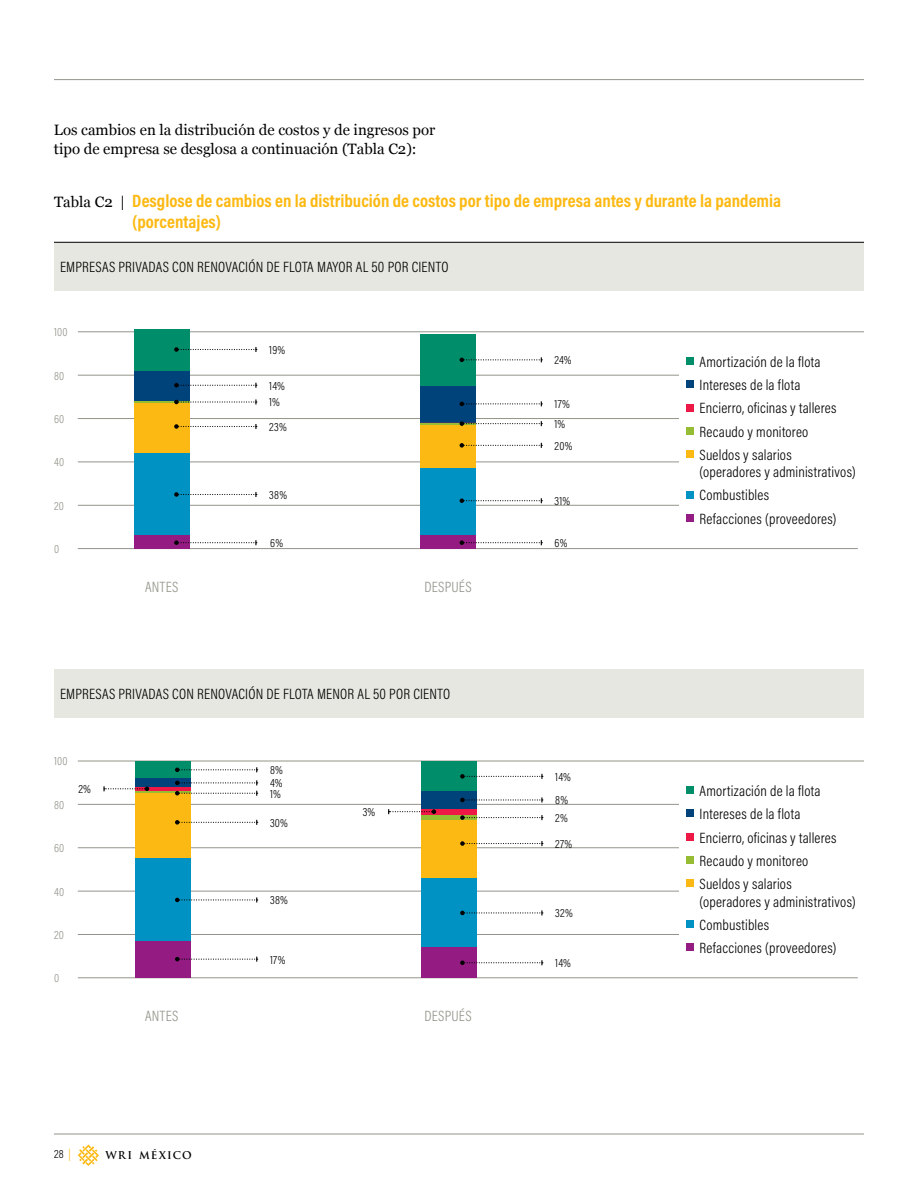
<style>
.page{position:relative;width:918px;height:1188px;background:#fff}
.page>*{position:absolute;margin:0;border:0;box-sizing:border-box;transform-origin:0 0}
.t1{font:700 18px/21px "Acumin Pro Cond";color:#fdb913}
.t2{font:300 15px/23.4px "Acumin Pro Cond";letter-spacing:.015em;color:#000}
.t3{font:15px/19.5px "Georgia";color:#000}
.t4{font:300 15px "Acumin Pro Cond";letter-spacing:.02em;color:#94948b}
.t5{font:300 12px/16.8px "Acumin Pro Cond";letter-spacing:.02em;color:#000}
.t6{font:300 12px "Acumin Pro Cond";letter-spacing:.025em;color:#94948b}
.t7{font:700 10.35px "Trajan Pro";letter-spacing:.1em;color:#000}
.s1{font-family:"Georgia";font-weight:400;font-size:15px;color:#000}
.s2{color:#fdb913}
.s3{font-size:10.5px}
</style>
<div class="page">
<hr style="left:54px;top:1134px;width:810px;height:1px;background:#94948b">
<hr style="left:54px;top:79px;width:810px;height:1px;background:#94948b">
<svg style="left:78px;top:1145px;width:21px;height:21px"></svg>
<hr style="left:78px;top:548px;width:780px;height:1px;background:#94948b">
<hr style="left:78px;top:505px;width:786px;height:1px;background:#94948b">
<hr style="left:78px;top:462px;width:786px;height:1px;background:#94948b">
<hr style="left:78px;top:418px;width:786px;height:1px;background:#94948b">
<hr style="left:78px;top:375px;width:786px;height:1px;background:#94948b">
<hr style="left:78px;top:332px;width:786px;height:1px;background:#94948b">
<div style="left:54px;top:242px;width:810px;height:49px;background:#e7e7e2"></div>
<div style="left:54px;top:669px;width:810px;height:49px;background:#e7e7e2"></div>
<hr style="left:54px;top:242px;width:810px;height:1px;background:#000">
<hr style="left:78px;top:978px;width:780px;height:1px;background:#94948b">
<hr style="left:78px;top:934px;width:786px;height:1px;background:#94948b">
<hr style="left:78px;top:891px;width:786px;height:1px;background:#94948b">
<hr style="left:78px;top:847px;width:786px;height:1px;background:#94948b">
<hr style="left:78px;top:804px;width:786px;height:1px;background:#94948b">
<hr style="left:78px;top:761px;width:786px;height:1px;background:#94948b">
<div style="left:135px;top:761px;width:55px;height:18px;background:#008d6a"></div>
<div style="left:135px;top:779px;width:55px;height:8px;background:#00427a"></div>
<div style="left:135px;top:787px;width:55px;height:5px;background:#ed1846"></div>
<hr style="left:135px;top:792px;width:55px;height:2px;background:#96bc33">
<div style="left:135px;top:794px;width:55px;height:65px;background:#fdb913"></div>
<div style="left:135px;top:859px;width:55px;height:82px;background:#0092c3"></div>
<div style="left:135px;top:941px;width:55px;height:37px;background:#941b82"></div>
<div style="left:421px;top:761px;width:55px;height:31px;background:#008d6a"></div>
<div style="left:421px;top:792px;width:55px;height:17px;background:#00427a"></div>
<div style="left:421px;top:809px;width:55px;height:6px;background:#ed1846"></div>
<div style="left:421px;top:815px;width:55px;height:5px;background:#96bc33"></div>
<div style="left:421px;top:820px;width:55px;height:58px;background:#fdb913"></div>
<div style="left:421px;top:878px;width:55px;height:70px;background:#0092c3"></div>
<div style="left:421px;top:948px;width:55px;height:30px;background:#941b82"></div>
<svg style="left:175px;top:767px;width:83px;height:5px"></svg>
<svg style="left:460px;top:774px;width:83px;height:5px"></svg>
<svg style="left:175px;top:780px;width:83px;height:5px"></svg>
<svg style="left:460px;top:797px;width:83px;height:5px"></svg>
<svg style="left:103px;top:786px;width:46px;height:5px"></svg>
<svg style="left:388px;top:809px;width:48px;height:5px"></svg>
<svg style="left:175px;top:820px;width:83px;height:5px"></svg>
<svg style="left:460px;top:841px;width:83px;height:5px"></svg>
<svg style="left:175px;top:791px;width:83px;height:5px"></svg>
<svg style="left:460px;top:815px;width:83px;height:5px"></svg>
<svg style="left:175px;top:897px;width:83px;height:5px"></svg>
<svg style="left:460px;top:910px;width:83px;height:5px"></svg>
<div style="left:134px;top:330px;width:55px;height:41px;background:#008d6a"></div>
<div style="left:134px;top:371px;width:55px;height:30px;background:#00427a"></div>
<hr style="left:134px;top:401px;width:55px;height:2px;background:#96bc33">
<div style="left:134px;top:403px;width:55px;height:50px;background:#fdb913"></div>
<div style="left:134px;top:453px;width:55px;height:83px;background:#0092c3"></div>
<div style="left:134px;top:536px;width:55px;height:13px;background:#941b82"></div>
<svg style="left:174px;top:347px;width:83px;height:5px"></svg>
<svg style="left:174px;top:383px;width:83px;height:5px"></svg>
<svg style="left:174px;top:399px;width:83px;height:6px"></svg>
<svg style="left:174px;top:424px;width:83px;height:5px"></svg>
<svg style="left:174px;top:492px;width:83px;height:5px"></svg>
<svg style="left:174px;top:540px;width:83px;height:5px"></svg>
<svg style="left:175px;top:957px;width:83px;height:5px"></svg>
<svg style="left:460px;top:960px;width:83px;height:5px"></svg>
<div style="left:420px;top:334px;width:56px;height:52px;background:#008d6a"></div>
<div style="left:420px;top:386px;width:56px;height:37px;background:#00427a"></div>
<hr style="left:420px;top:423px;width:56px;height:2px;background:#96bc33">
<div style="left:420px;top:425px;width:56px;height:43px;background:#fdb913"></div>
<div style="left:420px;top:468px;width:56px;height:68px;background:#0092c3"></div>
<div style="left:420px;top:536px;width:56px;height:13px;background:#941b82"></div>
<svg style="left:460px;top:357px;width:82px;height:5px"></svg>
<svg style="left:460px;top:401px;width:82px;height:5px"></svg>
<svg style="left:460px;top:421px;width:82px;height:5px"></svg>
<svg style="left:460px;top:540px;width:82px;height:5px"></svg>
<svg style="left:460px;top:443px;width:82px;height:5px"></svg>
<svg style="left:460px;top:498px;width:82px;height:5px"></svg>
<svg style="left:680px;top:357px;width:184px;height:165px"></svg>
<hr style="left:680px;top:396px;width:184px;height:1px;background:#fff">
<hr style="left:680px;top:419px;width:184px;height:1px;background:#fff">
<hr style="left:680px;top:442px;width:184px;height:2px;background:#fff">
<hr style="left:680px;top:483px;width:184px;height:1px;background:#fff">
<hr style="left:680px;top:506px;width:184px;height:1px;background:#fff">
<div style="left:686px;top:357px;width:7px;height:8px;background:#008d6a"></div>
<div style="left:686px;top:380px;width:7px;height:8px;background:#00427a"></div>
<div style="left:686px;top:404px;width:7px;height:7px;background:#ed1846"></div>
<div style="left:686px;top:427px;width:7px;height:8px;background:#96bc33"></div>
<div style="left:686px;top:451px;width:7px;height:7px;background:#fdb913"></div>
<div style="left:686px;top:491px;width:7px;height:7px;background:#0092c3"></div>
<div style="left:686px;top:514px;width:7px;height:8px;background:#941b82"></div>
<svg style="left:680px;top:786px;width:184px;height:165px"></svg>
<hr style="left:680px;top:825px;width:184px;height:1px;background:#fff">
<hr style="left:680px;top:848px;width:184px;height:2px;background:#fff">
<hr style="left:680px;top:872px;width:184px;height:1px;background:#fff">
<hr style="left:680px;top:912px;width:184px;height:1px;background:#fff">
<hr style="left:680px;top:935px;width:184px;height:2px;background:#fff">
<div style="left:686px;top:786px;width:7px;height:8px;background:#008d6a"></div>
<div style="left:686px;top:810px;width:7px;height:7px;background:#00427a"></div>
<div style="left:686px;top:833px;width:7px;height:8px;background:#ed1846"></div>
<div style="left:686px;top:856px;width:7px;height:8px;background:#96bc33"></div>
<div style="left:686px;top:880px;width:7px;height:7px;background:#fdb913"></div>
<div style="left:686px;top:920px;width:7px;height:7px;background:#0092c3"></div>
<div style="left:686px;top:943px;width:7px;height:8px;background:#941b82"></div>
<p class="t3" style="left:54px;top:119px;width:383px">Los cambios en la distribución de costos y de ingresos por tipo de empresa se desglosa a continuación (Tabla C2):</p>
<p class="t1" style="left:132px;top:190px;width:650px;text-indent:-78px"><span class="s1">Tabla C2 |</span> Desglose de cambios en la distribución de costos por tipo de empresa antes y durante la pandemia (porcentajes)</p>
<p class="t2" style="left:60px;top:255px;width:390px">EMPRESAS PRIVADAS CON RENOVACIÓN DE FLOTA MAYOR AL 50 POR CIENTO</p>
<p class="t6" style="left:54px;top:324px;width:15px">100</p>
<p class="t6" style="left:54px;top:368px;width:12px">80</p>
<p class="t6" style="left:54px;top:411px;width:12px">60</p>
<p class="t6" style="left:54px;top:455px;width:12px">40</p>
<p class="t6" style="left:54px;top:498px;width:11px">20</p>
<p class="t6" style="left:54px;top:541px;width:7px">0</p>
<p class="t4" style="left:145px;top:578px;width:35px">ANTES</p>
<p class="t5" style="left:269px;top:341px;width:18px">19%</p>
<p class="t5" style="left:269px;top:377px;width:17px">14%<br>1%</p>
<p class="t5" style="left:269px;top:418px;width:19px">23%</p>
<p class="t5" style="left:269px;top:486px;width:19px">38%</p>
<p class="t5" style="left:270px;top:534px;width:14px">6%</p>
<p class="t4" style="left:425px;top:578px;width:49px">DESPUÉS</p>
<p class="t2" style="left:60px;top:682px;width:392px">EMPRESAS PRIVADAS CON RENOVACIÓN DE FLOTA MENOR AL 50 POR CIENTO</p>
<p class="t5" style="left:555px;top:352px;width:19px">24%</p>
<p class="t5" style="left:555px;top:394px;width:17px;line-height:19.8px">17%<br>1%</p>
<p class="t5" style="left:555px;top:437px;width:19px">20%</p>
<p class="t5" style="left:555px;top:492px;width:17px">31%</p>
<p class="t5" style="left:555px;top:534px;width:14px">6%</p>
<p class="t6" style="left:54px;top:754px;width:15px">100</p>
<p class="t6" style="left:54px;top:797px;width:12px">80</p>
<p class="t6" style="left:54px;top:840px;width:12px">60</p>
<p class="t6" style="left:54px;top:884px;width:12px">40</p>
<p class="t6" style="left:54px;top:927px;width:11px">20</p>
<p class="t6" style="left:54px;top:970px;width:7px">0</p>
<p class="t5" style="left:78px;top:781px;width:14px">2%</p>
<p class="t4" style="left:145px;top:1006px;width:35px">ANTES</p>
<p class="t5" style="left:54px;top:1146px;width:18px">28 <span class="s2">|</span></p>
<p class="t7" style="left:105px;top:1149px;width:88px"><span class="s3">WRI</span> MÉXICO</p>
<p class="t5" style="left:270px;top:762px;width:14px">8%</p>
<p class="t5" style="left:270px;top:775px;width:14px">4%</p>
<p class="t5" style="left:270px;top:785px;width:12px">1%</p>
<p class="t5" style="left:270px;top:814px;width:20px">30%</p>
<p class="t5" style="left:270px;top:892px;width:19px">38%</p>
<p class="t5" style="left:363px;top:803px;width:14px">3%</p>
<p class="t5" style="left:555px;top:768px;width:17px">14%</p>
<p class="t5" style="left:555px;top:792px;width:14px">8%</p>
<p class="t5" style="left:555px;top:809px;width:14px">2%</p>
<p class="t5" style="left:555px;top:835px;width:19px">27%</p>
<p class="t5" style="left:555px;top:905px;width:19px">32%</p>
<p class="t5" style="left:270px;top:951px;width:17px">17%</p>
<p class="t5" style="left:555px;top:954px;width:17px">14%</p>
<p class="t4" style="left:425px;top:1006px;width:49px">DESPUÉS</p>
<p class="t2" style="left:700px;top:350px;width:138px">Amortización de la flota<br>Intereses de la flota<br>Encierro, oficinas y talleres<br>Recaudo y monitoreo<br>Sueldos y salarios</p>
<p class="t2" style="left:700px;top:460px;width:158px">(operadores y administrativos)<br>Combustibles<br>Refacciones (proveedores)</p>
<p class="t2" style="left:700px;top:779px;width:138px">Amortización de la flota<br>Intereses de la flota<br>Encierro, oficinas y talleres<br>Recaudo y monitoreo<br>Sueldos y salarios</p>
<p class="t2" style="left:700px;top:890px;width:158px">(operadores y administrativos)<br>Combustibles<br>Refacciones (proveedores)</p>
</div>
